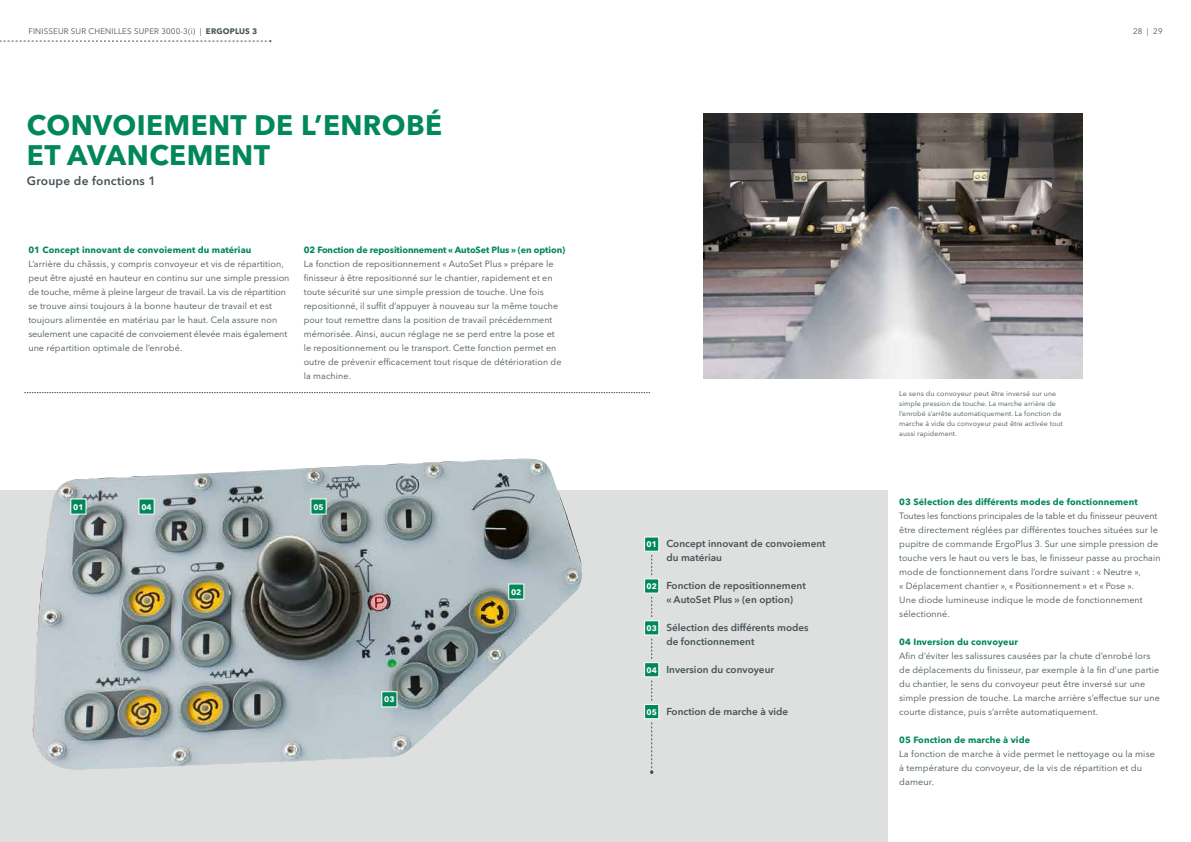
<style>
.page{position:relative;width:1191px;height:842px;background:#fff}
.page>*{position:absolute;margin:0;border:0;box-sizing:border-box;transform-origin:0 0}
.t1{font:700 28px/30px "Avenir Next LT Pro";letter-spacing:.015em;color:#008858}
.t2{font:600 12px "Avenir Next LT Pro";letter-spacing:.02em;color:#455256}
.t3{font:600 10px/14px "Avenir Next LT Pro";color:#455256}
.t4{font:9px/14px "Avenir Next LT Pro";letter-spacing:.01em;color:#455256}
.t5{font:700 9px "Avenir Next LT Pro";letter-spacing:.01em;color:#008858}
.t6{font:700 9px "Avenir Next LT Pro";letter-spacing:-.01em;color:#008858}
.t7{font:8px "Avenir Next LT Pro";letter-spacing:.02em;color:#455256}
.t8{font:700 8px "Avenir Next LT Pro";color:#fff}
.t9{font:7px/10px "Avenir Next LT Pro";letter-spacing:.01em;color:#455256}
.s1{font-weight:700}
</style>
<div class="page">
<div style="left:0;top:491px;width:887px;height:351px;background:#dedfdf"></div>
<svg style="left:650px;top:722px;width:3px;height:52px"></svg>
<svg style="left:651px;top:681px;width:1px;height:20px"></svg>
<svg style="left:651px;top:639px;width:1px;height:20px"></svg>
<svg style="left:651px;top:597px;width:1px;height:20px"></svg>
<svg style="left:651px;top:555px;width:1px;height:20px"></svg>
<svg style="left:24px;top:392px;width:626px;height:1px"></svg>
<div style="left:644px;top:578px;width:15px;height:16px;background:#008858;border:1px solid #fff"></div>
<div style="left:644px;top:536px;width:15px;height:16px;background:#008858;border:1px solid #fff"></div>
<div style="left:644px;top:620px;width:15px;height:15px;background:#008858;border:1px solid #fff"></div>
<div style="left:644px;top:662px;width:15px;height:15px;background:#008858;border:1px solid #fff"></div>
<img style="left:31px;top:459px;width:552px;height:311px">
<img style="left:703px;top:113px;width:379px;height:266px">
<div style="left:644px;top:704px;width:15px;height:15px;background:#008858;border:1px solid #fff"></div>
<svg style="left:381px;top:691px;width:17px;height:17px"></svg>
<svg style="left:508px;top:583px;width:17px;height:17px"></svg>
<svg style="left:310px;top:498px;width:17px;height:17px"></svg>
<svg style="left:138px;top:498px;width:17px;height:17px"></svg>
<svg style="left:70px;top:498px;width:17px;height:17px"></svg>
<svg style="left:0;top:40px;width:271px;height:2px"></svg>
<p class="t7" style="left:28px;top:27px;width:231px">FINISSEUR SUR CHENILLES SUPER 3000-3(i) | <span class="s1">ERGOPLUS 3</span></p>
<p class="t7" style="left:1133px;top:27px;width:31px">28 | 29</p>
<h1 class="t1" style="left:27px;top:109px;width:417px">CONVOIEMENT DE L’ENROBÉ<br>ET AVANCEMENT</h1>
<h2 class="t2" style="left:27px;top:173px;width:130px">Groupe de fonctions 1</h2>
<p class="t5" style="left:28px;top:244px;width:225px">01 Concept innovant de convoiement du matériau</p>
<p class="t4" style="left:28px;top:257px;width:263px">L’arrière du châssis, y compris convoyeur et vis de répartition, peut être ajusté en hauteur en continu sur une simple pression de touche, même à pleine largeur de travail. La vis de répartition se trouve ainsi toujours à la bonne hauteur de travail et est toujours alimentée en matériau par le haut. Cela assure non seulement une capacité de convoiement élevée mais également une répartition optimale de l’enrobé.</p>
<p class="t6" style="left:304px;top:244px;width:263px">02 Fonction de repositionnement « AutoSet Plus » (en option)</p>
<p class="t4" style="left:304px;top:257px;width:259px">La fonction de repositionnement « AutoSet Plus » prépare le finisseur à être repositionné sur le chantier, rapidement et en toute sécurité sur une simple pression de touche. Une fois repositionné, il suffit d’appuyer à nouveau sur la même touche pour tout remettre dans la position de travail précédemment mémorisée. Ainsi, aucun réglage ne se perd entre la pose et le repositionnement ou le transport. Cette fonction permet en outre de prévenir efficacement tout risque de détérioration de la machine.</p>
<p class="t8" style="left:73px;top:502px;width:12px">01</p>
<p class="t8" style="left:141px;top:502px;width:12px">04</p>
<p class="t8" style="left:313px;top:502px;width:12px">05</p>
<p class="t8" style="left:384px;top:695px;width:12px">03</p>
<p class="t8" style="left:511px;top:587px;width:12px">02</p>
<p class="t9" style="left:899px;top:388px;width:165px">Le sens du convoyeur peut être inversé sur une simple pression de touche. La marche arrière de l’enrobé s’arrête automatiquement. La fonction de marche à vide du convoyeur peut être activée tout aussi rapidement.</p>
<p class="t8" style="left:646px;top:539px;width:12px">01</p>
<p class="t3" style="left:666px;top:536px;width:161px">Concept innovant de convoiement du matériau</p>
<p class="t8" style="left:646px;top:581px;width:12px">02</p>
<p class="t3" style="left:666px;top:578px;width:141px">Fonction de repositionnement « AutoSet Plus » (en option)</p>
<p class="t8" style="left:646px;top:623px;width:12px">03</p>
<p class="t8" style="left:646px;top:665px;width:12px">04</p>
<p class="t8" style="left:646px;top:707px;width:12px">05</p>
<p class="t3" style="left:666px;top:620px;width:144px">Sélection des différents modes de fonctionnement</p>
<p class="t3" style="left:666px;top:662px;width:109px">Inversion du convoyeur</p>
<p class="t3" style="left:666px;top:704px;width:123px">Fonction de marche à vide</p>
<p class="t5" style="left:899px;top:496px;width:240px">03 Sélection des différents modes de fonctionnement</p>
<p class="t4" style="left:899px;top:509px;width:263px">Toutes les fonctions principales de la table et du finisseur peuvent être directement réglées par différentes touches situées sur le pupitre de commande ErgoPlus 3. Sur une simple pression de touche vers le haut ou vers le bas, le finisseur passe au prochain mode de fonctionnement dans l’ordre suivant : « Neutre »,<br>« Déplacement chantier », « Positionnement » et « Pose ».<br>Une diode lumineuse indique le mode de fonctionnement sélectionné.</p>
<p class="t5" style="left:899px;top:636px;width:120px">04 Inversion du convoyeur</p>
<p class="t4" style="left:899px;top:649px;width:262px">Afin d’éviter les salissures causées par la chute d’enrobé lors de déplacements du finisseur, par exemple à la fin d’une partie du chantier, le sens du convoyeur peut être inversé sur une simple pression de touche. La marche arrière s’effectue sur une courte distance, puis s’arrête automatiquement.</p>
<p class="t5" style="left:899px;top:734px;width:132px">05 Fonction de marche à vide</p>
<p class="t4" style="left:899px;top:747px;width:257px">La fonction de marche à vide permet le nettoyage ou la mise à température du convoyeur, de la vis de répartition et du dameur.</p>
</div>
